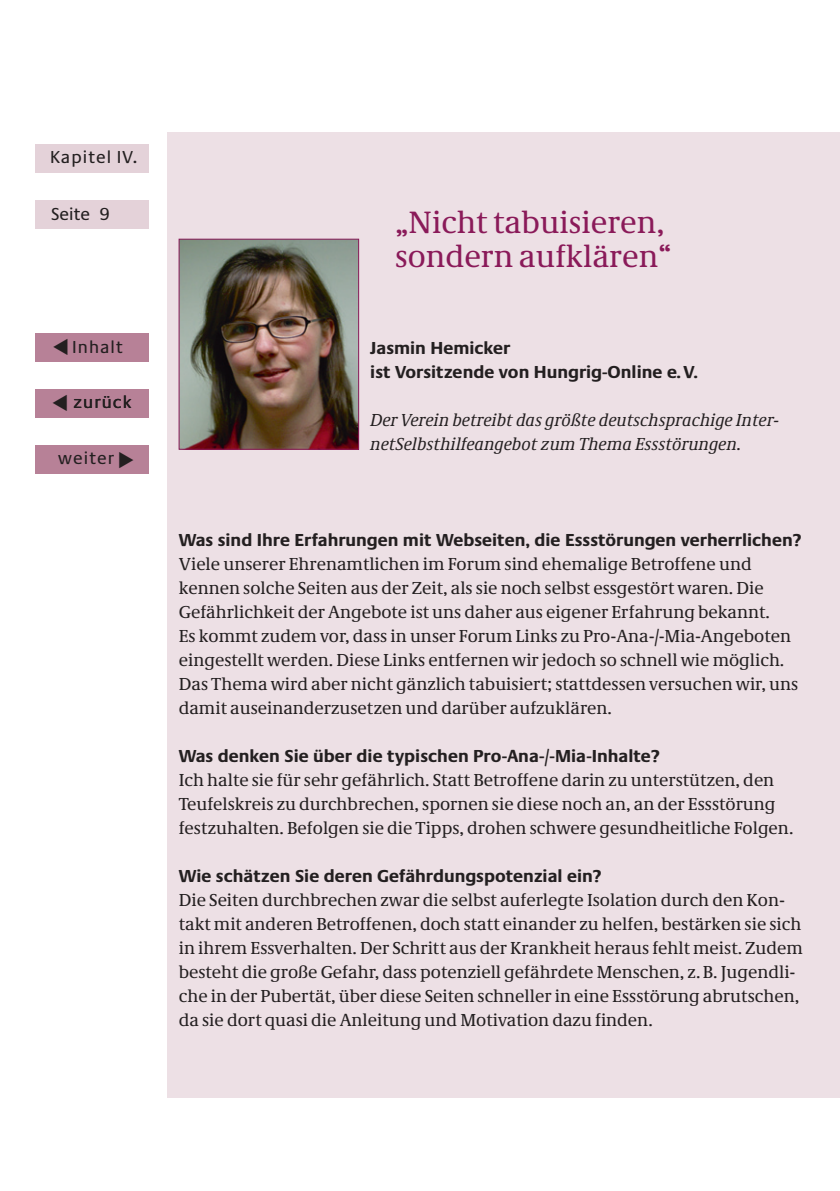
<style>
.page{position:relative;width:840px;height:1191px;background:#fff}
.page>*{position:absolute;margin:0;border:0;box-sizing:border-box;transform-origin:0 0}
.t1{font:32px/34px "Neue Demos";color:#8a1a59}
.t2{font:18px/24px "Neue Demos";color:#231f20}
.t3{font:700 18px/24px "Neue Praxis";color:#231f20}
.t4{font:italic 18px/24px "Neue Demos";color:#231f20}
.t5{font:18px "Neue Praxis";letter-spacing:.06em;color:#231f20}
</style>
<div class="page">
<div style="left:35px;top:333px;width:114px;height:29px;background:#b78197"></div>
<div style="left:35px;top:200px;width:114px;height:28px;background:#e4d2d9"></div>
<div style="left:35px;top:389px;width:114px;height:29px;background:#b78197"></div>
<div style="left:35px;top:445px;width:114px;height:28px;background:#b78197"></div>
<div style="left:35px;top:144px;width:114px;height:28px;background:#e4d2d9"></div>
<div style="left:167px;top:133px;width:672px;height:964px;background:#ede0e5"></div>
<img style="left:181px;top:241px;width:176px;height:206px">
<div style="left:179px;top:239px;width:180px;height:210px;border:1px solid #8a1a59"></div>
<p class="t5" style="left:50px;top:146px;width:89px">Kapitel IV.</p>
<p class="t5" style="left:51px;top:203px;width:60px">Seite 9</p>
<h2 class="t1" style="left:395px;top:205px;width:278px">„Nicht tabuisieren, sondern aufklären“</h2>
<p class="t5" style="left:72px;top:335px;width:52px">Inhalt</p>
<p class="t3" style="left:370px;top:335px;width:329px">Jasmin Hemicker<br>ist Vorsitzende von Hungrig-Online e. V.</p>
<p class="t5" style="left:73px;top:391px;width:59px">zurück</p>
<p class="t4" style="left:370px;top:407px;width:409px">Der Verein betreibt das größte deutschsprachige Inter&shy;netSelbsthilfeangebot zum Thema Essstörungen.</p>
<p class="t5" style="left:58px;top:447px;width:57px">weiter</p>
<p class="t3" style="left:179px;top:527px;width:624px">Was sind Ihre Erfahrungen mit Webseiten, die Essstörungen verherrlichen?</p>
<p class="t2" style="left:179px;top:551px;width:620px">Viele unserer Ehrenamtlichen im Forum sind ehemalige Betroffene und kennen solche Seiten aus der Zeit, als sie noch selbst essgestört waren. Die Gefährlichkeit der Angebote ist uns daher aus eigener Erfahrung bekannt.<br>Es kommt zudem vor, dass in unser Forum Links zu Pro-Ana-/-Mia-Angeboten eingestellt werden. Diese Links entfernen wir jedoch so schnell wie möglich.<br>Das Thema wird aber nicht gänzlich tabuisiert; stattdessen versuchen wir, uns damit auseinanderzusetzen und darüber aufzuklären.</p>
<p class="t3" style="left:179px;top:743px;width:482px">Was denken Sie über die typischen Pro-Ana-/-Mia-Inhalte?</p>
<p class="t2" style="left:179px;top:767px;width:615px">Ich halte sie für sehr gefährlich. Statt Betroffene darin zu unterstützen, den<br>Teufelskreis zu durchbrechen, spornen sie diese noch an, an der Essstörung festzuhalten. Befolgen sie die Tipps, drohen schwere gesundheitliche Folgen.</p>
<p class="t3" style="left:179px;top:863px;width:424px">Wie schätzen Sie deren Gefährdungspotenzial ein?</p>
<p class="t2" style="left:179px;top:887px;width:625px">Die Seiten durchbrechen zwar die selbst auferlegte Isolation durch den Kon&shy;takt mit anderen Betroffenen, doch statt einander zu helfen, bestärken sie sich in ihrem Essverhalten. Der Schritt aus der Krankheit heraus fehlt meist. Zudem besteht die große Gefahr, dass potenziell gefährdete Menschen, z. B. Jugendli&shy;che in der Pubertät, über diese Seiten schneller in eine Essstörung abrutschen, da sie dort quasi die Anleitung und Motivation dazu finden.</p>
</div>
